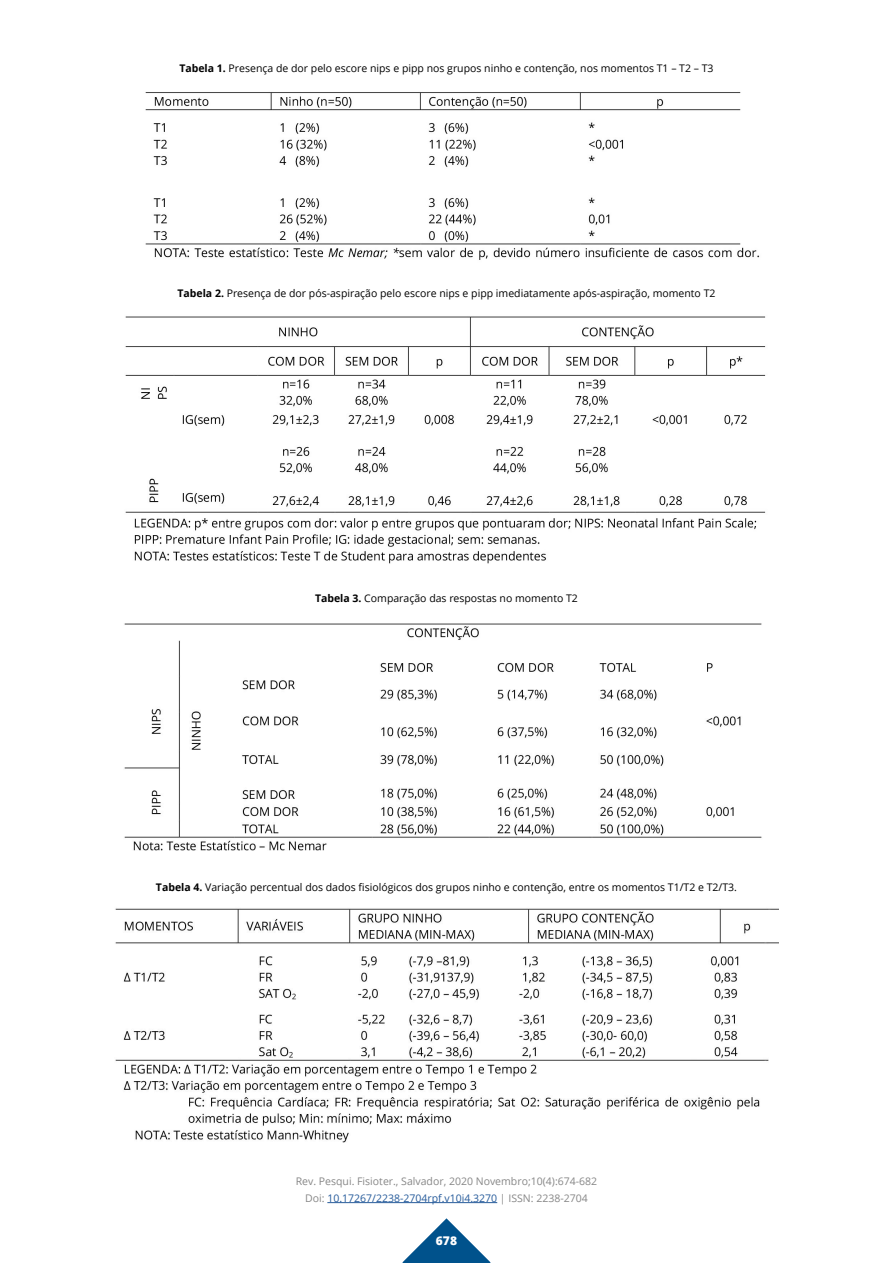
<style>
.page{position:relative;width:893px;height:1263px;background:#fff}
.page>*{position:absolute;margin:0;border:0;box-sizing:border-box;transform-origin:0 0}
.t1{font:800 12px "Open Sans";color:#fff}
.t2{font:10.5px "Open Sans";color:#000}
.t3{font:10.5px/16.5px "Open Sans";color:#878787;text-align:center}
.s1{font-weight:700}
.s2{color:#265b9b}
</style>
<div class="page">
<svg style="left:402px;top:1218px;width:89px;height:45px"></svg>
<hr style="left:327px;top:1202px;width:170px;height:1px;background:#265b9b">
<img style="left:145px;top:92px;width:615px;height:168px">
<img style="left:125px;top:316px;width:641px;height:248px">
<img style="left:124px;top:623px;width:638px;height:228px">
<img style="left:115px;top:908px;width:663px;height:234px">
<p class="t2" style="left:179px;top:61px;width:536px"><span class="s1">Tabela 1.</span> Presença de dor pelo escore nips e pipp nos grupos ninho e contenção, nos momentos T1 – T2 – T3</p>
<p class="t2" style="left:177px;top:286px;width:540px"><span class="s1">Tabela 2.</span> Presença de dor pós-aspiração pelo escore nips e pipp imediatamente após-aspiração, momento T2</p>
<p class="t2" style="left:315px;top:591px;width:264px"><span class="s1">Tabela 3.</span> Comparação das respostas no momento T2</p>
<p class="t2" style="left:156px;top:880px;width:583px"><span class="s1">Tabela 4.</span> Variação percentual dos dados fisiológicos dos grupos ninho e contenção, entre os momentos T1/T2 e T2/T3.</p>
<p class="t3" style="left:296px;top:1173px;width:303px">Rev. Pesqui. Fisioter., Salvador, 2020 Novembro;10(4):674-682<br>Doi: <span class="s2">10.17267/2238-2704rpf.v10i4.3270</span> | ISSN: 2238-2704</p>
<p class="t1" style="left:436px;top:1232px;width:23px">678</p>
</div>
